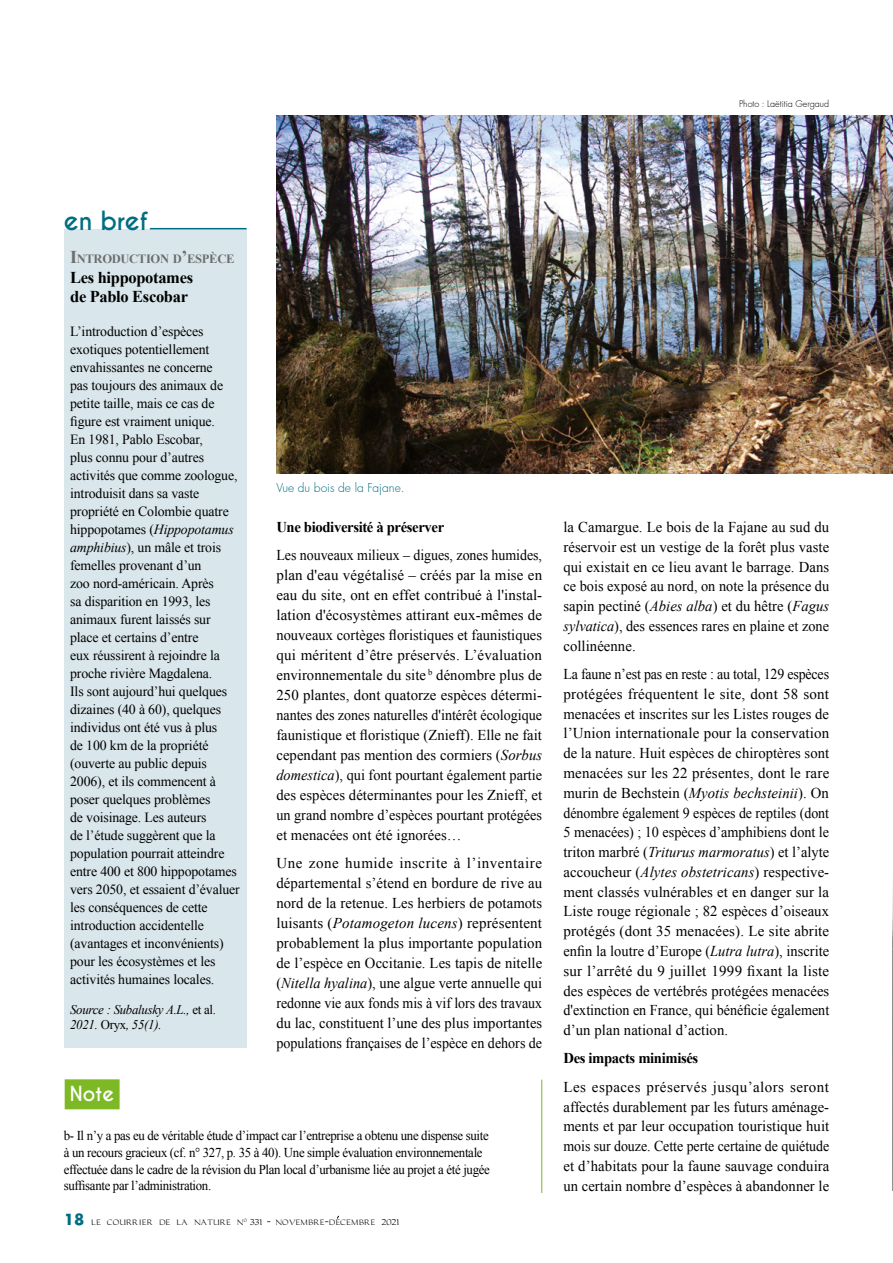
<style>
.page{position:relative;width:893px;height:1263px;background:#fff}
.page>*{position:absolute;margin:0;border:0;box-sizing:border-box;transform-origin:0 0}
.t1{font:700 24.75px "Caviar Dreams";letter-spacing:-.015em;color:#006e82}
.t2{font:700 19.5px "Caviar Dreams";color:#fff}
.t3{font:700 16.5px/19.5px "Times New Roman";letter-spacing:-.02em;color:#000}
.t4{font:15px/19.8px "Times New Roman";letter-spacing:.005em;color:#000;text-align:justify;scale:.93 1}
.t5{font:15px/19.8px "Times New Roman";letter-spacing:.005em;color:#000;text-align:justify}
.t6{font:700 15px "Times New Roman";letter-spacing:-.025em;color:#000}
.t7{font:13.95px/18px "Times New Roman";letter-spacing:-.01em;color:#000}
.t8{font:13.5px/16.5px "Times New Roman";letter-spacing:-.025em;color:#000;scale:.95 1}
.t9{font:italic 13.2px/15px "Times New Roman";letter-spacing:-.02em;color:#000}
.t10{font:700 12.6px "Times New Roman";letter-spacing:-.03em;color:#6e6e6e}
.t11{font:12px "Carolus Roman Font";color:#000}
.t12{font:300 12px "Futura LT Pro";color:#006e82}
.t13{font:300 9px "Futura LT Pro";color:#000}
.s1{font-size:18px}
.s2{font-style:italic}
.s3{font-style:normal}
.s4{font-family:"Futura LT Pro";font-weight:700;font-size:15px;color:#006e82}
.s5{font-size:9px}
</style>
<div class="page">
<img style="left:892px;top:888px;width:1px;height:302px">
<img style="left:276px;top:116px;width:617px;height:357px">
<hr style="left:541px;top:1079px;width:1px;height:43px;background:#7cb924">
<hr style="left:541px;top:1122px;width:1px;height:71px;background:#7cb924">
<div style="left:65px;top:1079px;width:55px;height:30px;background:#7cb924"></div>
<div style="left:64px;top:230px;width:182px;height:818px;background:#d9e6eb"></div>
<hr style="left:150px;top:228px;width:97px;height:1px;background:#006e82">
<p class="t13" style="left:739px;top:98px;width:92px">Photo : Laëtitia Gergaud</p>
<h1 class="t1" style="left:64px;top:206px;width:85px">en bref</h1>
<p class="t10" style="left:70px;top:250px;width:166px"><span class="s1">I</span>NTRODUCTION D<span class="s1">’</span>ESPÈCE</p>
<p class="t3" style="left:70px;top:267px;width:124px">Les hippopotames de Pablo Escobar</p>
<p class="t7" style="left:70px;top:322px;width:171px">L’introduction d’espèces exotiques potentiellement envahissantes ne concerne<br>pas toujours des animaux de petite taille, mais ce cas de figure est vraiment unique.<br>En 1981, Pablo Escobar,<br>plus connu pour d’autres activités que comme zoologue, introduisit dans sa vaste propriété en Colombie quatre hippopotames (<span class="s2">Hippopotamus amphibius</span>), un mâle et trois femelles provenant d’un<br>zoo nord-américain. Après<br>sa disparition en 1993, les animaux furent laissés sur place et certains d’entre<br>eux réussirent à rejoindre la proche rivière Magdalena.<br>Ils sont aujourd’hui quelques dizaines (40 à 60), quelques individus ont été vus à plus<br>de 100 km de la propriété (ouverte au public depuis<br>2006), et ils commencent à poser quelques problèmes<br>de voisinage. Les auteurs<br>de l’étude suggèrent que la population pourrait atteindre entre 400 et 800 hippopotames vers 2050, et essaient d’évaluer les conséquences de cette introduction accidentelle (avantages et inconvénients) pour les écosystèmes et les activités humaines locales.</p>
<p class="t9" style="left:70px;top:1001px;width:147px">Source : Subalusky A.L., <span class="s3">et al.<br></span>2021. <span class="s3">Oryx</span>, 55(1).</p>
<p class="t12" style="left:276px;top:480px;width:130px">Vue du bois de la Fajane.</p>
<p class="t6" style="left:276px;top:516px;width:169px">Une biodiversité à préserver</p>
<p class="t4" style="left:276px;top:545px;width:287px">Les nouveaux milieux – digues, zones humides, plan d'eau végétalisé – créés par la mise en eau du site, ont en effet contribué à l'instal&shy;lation d'écosystèmes attirant eux-mêmes de nouveaux cortèges floristiques et faunistiques qui méritent d’être préservés. L’évaluation environnementale du site <sup>b</sup> dénombre plus de 250 plantes, dont quatorze espèces détermi&shy;nantes des zones naturelles d'intérêt écologique faunistique et floristique (Znieff). Elle ne fait cependant pas mention des cormiers (<span class="s2">Sorbus domestica</span>), qui font pourtant également partie des espèces déterminantes pour les Znieff, et un grand nombre d’espèces pourtant protégées et menacées ont été ignorées…</p>
<p class="t5" style="left:276px;top:853px;width:267px">Une zone humide inscrite à l’inventaire départemental s’étend en bordure de rive au nord de la retenue. Les herbiers de potamots luisants (<span class="s2">Potamogeton lucens</span>) représentent probablement la plus importante population de l’espèce en Occitanie. Les tapis de nitelle (<span class="s2">Nitella hyalina</span>), une algue verte annuelle qui redonne vie aux fonds mis à vif lors des travaux du lac, constituent l’une des plus importantes populations françaises de l’espèce en dehors de</p>
<h2 class="t2" style="left:70px;top:1082px;width:46px">Note</h2>
<p class="t8" style="left:64px;top:1127px;width:450px">b- Il n’y a pas eu de véritable étude d’impact car l’entreprise a obtenu une dispense suite à un recours gracieux (cf. n° 327, p. 35 à 40). Une simple évaluation environnementale effectuée dans le cadre de la révision du Plan local d’urbanisme liée au projet a été jugée suffisante par l’administration.</p>
<p class="t11" style="left:64px;top:1216px;width:337px"><span class="s4">18</span> le courrier de la nature n<sup>0</sup> <span class="s5">331</span> - novembre-decembre <span class="s5">2021</span></p>
<p class="t5" style="left:563px;top:517px;width:267px">la Camargue. Le bois de la Fajane au sud du réservoir est un vestige de la forêt plus vaste qui existait en ce lieu avant le barrage. Dans ce bois exposé au nord, on note la présence du sapin pectiné (<span class="s2">Abies alba</span>) et du hêtre (<span class="s2">Fagus sylvatica</span>), des essences rares en plaine et zone collinéenne.</p>
<p class="t4" style="left:563px;top:664px;width:287px">La faune n’est pas en reste : au total, 129 espèces protégées fréquentent le site, dont 58 sont menacées et inscrites sur les Listes rouges de l’Union internationale pour la conservation de la nature. Huit espèces de chiroptères sont menacées sur les 22 présentes, dont le rare murin de Bechstein (<span class="s2">Myotis bechsteinii</span>). On dénombre également 9 espèces de reptiles (dont 5 menacées) ; 10 espèces d’amphibiens dont le triton marbré (<span class="s2">Triturus marmoratus</span>) et l’alyte accoucheur (<span class="s2">Alytes obstetricans</span>) respective&shy;ment classés vulnérables et en danger sur la Liste rouge régionale ; 82 espèces d’oiseaux protégés (dont 35 menacées). Le site abrite enfin la loutre d’Europe (<span class="s2">Lutra lutra</span>), inscrite sur l’arrêté du 9 juillet 1999 fixant la liste des espèces de vertébrés protégées menacées d'extinction en France, qui bénéficie également d’un plan national d’action.</p>
<p class="t6" style="left:563px;top:1048px;width:136px">Des impacts minimisés</p>
<p class="t5" style="left:563px;top:1076px;width:267px">Les espaces préservés jusqu’alors seront affectés durablement par les futurs aménage&shy;ments et par leur occupation touristique huit mois sur douze. Cette perte certaine de quiétude et d’habitats pour la faune sauvage conduira un certain nombre d’espèces à abandonner le</p>
</div>
